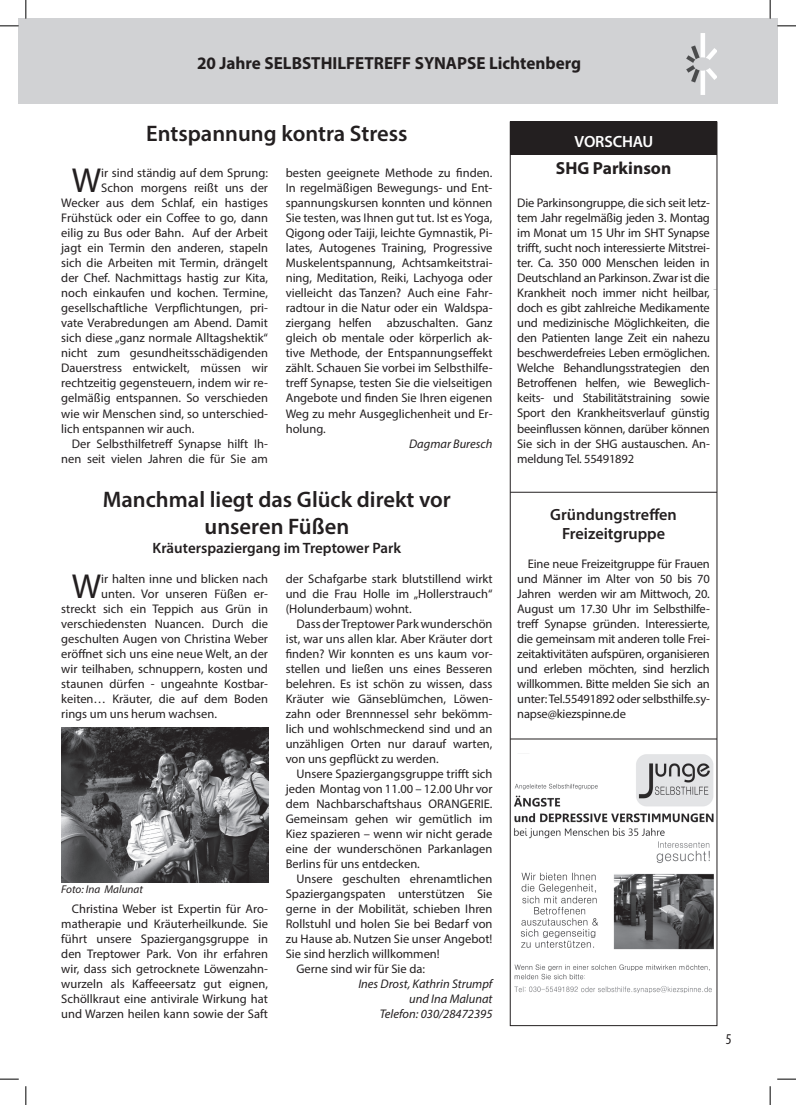
<style>
.page{position:relative;width:796px;height:1105px;background:#fff}
.page>*{position:absolute;margin:0;border:0;box-sizing:border-box;transform-origin:0 0}
.t1{font:34.75px "Myriad Pro";color:#231f20}
.t2{font:600 22.5px/27px "Myriad Pro";color:#231f20;text-align:center}
.t3{font:700 17.5px "Myriad Pro";color:#231f20}
.t4{font:600 16.25px/19.5px "Myriad Pro";color:#231f20;text-align:center}
.t5{font:600 16.25px "Myriad Pro";letter-spacing:-.01em;color:#fff}
.t6{font:600 15px "Myriad Pro";color:#231f20}
.t7{font:condensed 15px "Myriad Pro";color:#231f20}
.t8{font:12.5px/15px "Myriad Pro";color:#231f20;text-align:justify}
.t9{font:italic 12.5px/15px "Myriad Pro";color:#231f20;text-align:right}
.t10{font:italic 11.25px "Myriad Pro";color:#231f20}
</style>
<div class="page">
<div style="left:26px;top:19px;width:751px;height:85px;background:#d1d2d4"></div>
<div style="left:19px;top:19px;width:7px;height:85px;background:#d1d2d4"></div>
<img style="left:687px;top:34px;width:30px;height:60px">
<div style="left:510px;top:121px;width:207px;height:34px;background:#231f20"></div>
<hr style="left:510px;top:738px;width:207px;height:1px;background:#231f20">
<img style="left:61px;top:727px;width:207px;height:155px">
<img style="left:514px;top:754px;width:200px;height:239px">
<hr style="left:510px;top:492px;width:207px;height:1px;background:#231f20">
<div style="left:510px;top:122px;width:207px;height:903px;border:1px solid #231f20"></div>
<svg style="left:0;top:25px;width:19px;height:2px"></svg>
<svg style="left:777px;top:25px;width:19px;height:2px"></svg>
<svg style="left:0;top:1078px;width:19px;height:1px"></svg>
<svg style="left:777px;top:1078px;width:19px;height:1px"></svg>
<svg style="left:25px;top:0;width:2px;height:19px"></svg>
<svg style="left:25px;top:1086px;width:2px;height:18px"></svg>
<svg style="left:769px;top:0;width:2px;height:19px"></svg>
<svg style="left:769px;top:1086px;width:2px;height:18px"></svg>
<h3 class="t3" style="left:197px;top:52px;width:386px">20 Jahre SELBSTHILFETREFF SYNAPSE Lichtenberg</h3>
<h2 class="t2" style="left:146px;top:119px;width:263px">Entspannung kontra Stress</h2>
<h1 class="t1" style="left:72px;top:159px;width:31px">W</h1>
<p class="t8" style="left:101px;top:165px;width:168px">ir sind ständig auf dem Sprung:</p>
<p class="t8" style="left:101px;top:180px;width:168px">Schon morgens reißt uns der</p>
<p class="t8" style="left:61px;top:195px;width:208px">Wecker aus dem Schlaf, ein hastiges</p>
<p class="t8" style="left:61px;top:210px;width:208px">Frühstück oder ein Coffee to go, dann</p>
<p class="t8" style="left:61px;top:225px;width:208px">eilig zu Bus oder Bahn. Auf der Arbeit</p>
<p class="t8" style="left:61px;top:240px;width:208px">jagt ein Termin den anderen, stapeln</p>
<p class="t8" style="left:61px;top:255px;width:208px">sich die Arbeiten mit Termin, drängelt</p>
<p class="t8" style="left:61px;top:270px;width:208px">der Chef. Nachmittags hastig zur Kita,</p>
<p class="t8" style="left:61px;top:285px;width:208px">noch einkaufen und kochen. Termine,</p>
<p class="t8" style="left:61px;top:300px;width:208px">gesellschaftliche Verpflichtungen, pri-</p>
<p class="t8" style="left:61px;top:315px;width:208px">vate Verabredungen am Abend. Damit</p>
<p class="t8" style="left:61px;top:330px;width:208px">sich diese „ganz normale Alltagshektik“</p>
<p class="t8" style="left:61px;top:345px;width:208px">nicht zum gesundheitsschädigenden</p>
<p class="t8" style="left:61px;top:360px;width:208px">Dauerstress entwickelt, müssen wir</p>
<p class="t8" style="left:61px;top:375px;width:208px">rechtzeitig gegensteuern, indem wir re-</p>
<p class="t8" style="left:61px;top:390px;width:208px">gelmäßig entspannen. So verschieden</p>
<p class="t8" style="left:61px;top:405px;width:208px">wie wir Menschen sind, so unterschied-</p>
<p class="t8" style="left:61px;top:420px;width:135px">lich entspannen wir auch.</p>
<p class="t8" style="left:72px;top:435px;width:198px">Der Selbsthilfetreff Synapse hilft Ih-</p>
<p class="t8" style="left:61px;top:450px;width:208px">nen seit vielen Jahren die für Sie am</p>
<p class="t8" style="left:286px;top:165px;width:208px">besten geeignete Methode zu finden.<br>In regelmäßigen Bewegungs- und Ent&shy;spannungskursen konnten und können Sie testen, was Ihnen gut tut. Ist es Yoga, Qigong oder Taiji, leichte Gymnastik, Pi&shy;lates, Autogenes Training, Progressive Muskelentspannung, Achtsamkeitstrai&shy;ning, Meditation, Reiki, Lachyoga oder vielleicht das Tanzen? Auch eine Fahr&shy;radtour in die Natur oder ein Waldspa&shy;ziergang helfen abzuschalten. Ganz gleich ob mentale oder körperlich ak&shy;tive Methode, der Entspannungseffekt zählt. Schauen Sie vorbei im Selbsthilfe&shy;treff Synapse, testen Sie die vielseitigen Angebote und finden Sie Ihren eigenen Weg zu mehr Ausgeglichenheit und Er&shy;holung.</p>
<p class="t9" style="left:409px;top:435px;width:85px">Dagmar Buresch</p>
<h2 class="t2" style="left:103px;top:485px;width:350px">Manchmal liegt das Glück direkt vor unseren Füßen</h2>
<p class="t6" style="left:153px;top:538px;width:250px">Kräuterspaziergang im Treptower Park</p>
<h1 class="t1" style="left:72px;top:564px;width:31px">W</h1>
<p class="t8" style="left:101px;top:570px;width:168px">ir halten inne und blicken nach</p>
<p class="t8" style="left:101px;top:585px;width:168px">unten. Vor unseren Füßen er-</p>
<p class="t8" style="left:61px;top:600px;width:208px">streckt sich ein Teppich aus Grün in</p>
<p class="t8" style="left:61px;top:615px;width:208px">verschiedensten Nuancen. Durch die</p>
<p class="t8" style="left:61px;top:630px;width:208px">geschulten Augen von Christina Weber</p>
<p class="t8" style="left:61px;top:645px;width:208px">eröffnet sich uns eine neue Welt, an der</p>
<p class="t8" style="left:61px;top:660px;width:208px">wir teilhaben, schnuppern, kosten und</p>
<p class="t8" style="left:61px;top:675px;width:208px">staunen dürfen - ungeahnte Kostbar-</p>
<p class="t8" style="left:61px;top:690px;width:208px">keiten… Kräuter, die auf dem Boden</p>
<p class="t8" style="left:61px;top:705px;width:157px">rings um uns herum wachsen.</p>
<p class="t10" style="left:61px;top:881px;width:83px">Foto: Ina Malunat</p>
<p class="t8" style="left:61px;top:900px;width:208px;text-indent:11px">Christina Weber ist Expertin für Aro&shy;matherapie und Kräuterheilkunde. Sie führt unsere Spaziergangsgruppe in den Treptower Park. Von ihr erfahren wir, dass sich getrocknete Löwenzahn&shy;wurzeln als Kaffeeersatz gut eignen, Schöllkraut eine antivirale Wirkung hat und Warzen heilen kann sowie der Saft</p>
<p class="t8" style="left:286px;top:570px;width:208px">der Schafgarbe stark blutstillend wirkt und die Frau Holle im „Hollerstrauch“ (Holunderbaum) wohnt.</p>
<p class="t8" style="left:286px;top:615px;width:208px;text-indent:11px">Dass der Treptower Park wunderschön ist, war uns allen klar. Aber Kräuter dort finden? Wir konnten es uns kaum vor&shy;stellen und ließen uns eines Besseren belehren. Es ist schön zu wissen, dass Kräuter wie Gänseblümchen, Löwen&shy;zahn oder Brennnessel sehr bekömm&shy;lich und wohlschmeckend sind und an unzähligen Orten nur darauf warten, von uns gepflückt zu werden.</p>
<p class="t8" style="left:286px;top:765px;width:208px;text-indent:11px">Unsere Spaziergangsgruppe trifft sich jeden Montag von 11.00 – 12.00 Uhr vor dem Nachbarschaftshaus ORANGERIE.<br>Gemeinsam gehen wir gemütlich im Kiez spazieren – wenn wir nicht gerade eine der wunderschönen Parkanlagen Berlins für uns entdecken.</p>
<p class="t8" style="left:296px;top:870px;width:198px">Unsere geschulten ehrenamtlichen</p>
<p class="t8" style="left:286px;top:885px;width:208px">Spaziergangspaten unterstützen Sie</p>
<p class="t8" style="left:286px;top:900px;width:208px">gerne in der Mobilität, schieben Ihren</p>
<p class="t8" style="left:286px;top:915px;width:208px">Rollstuhl und holen Sie bei Bedarf von</p>
<p class="t8" style="left:286px;top:930px;width:208px">zu Hause ab. Nutzen Sie unser Angebot!</p>
<p class="t8" style="left:286px;top:945px;width:155px">Sie sind herzlich willkommen!</p>
<p class="t8" style="left:296px;top:960px;width:130px">Gerne sind wir für Sie da:</p>
<p class="t9" style="left:358px;top:975px;width:136px">Ines Drost, Kathrin Strumpf und Ina Malunat<br>Telefon: 030/28472395</p>
<h3 class="t5" style="left:574px;top:131px;width:80px">VORSCHAU</h3>
<h3 class="t3" style="left:556px;top:156px;width:117px">SHG Parkinson</h3>
<p class="t8" style="left:517px;top:195px;width:194px">Die Parkinsongruppe, die sich seit letz&shy;tem Jahr regelmäßig jeden 3. Montag im Monat um 15 Uhr im SHT Synapse trifft, sucht noch interessierte Mitstrei&shy;ter. Ca. 350 000 Menschen leiden in Deutschland an Parkinson. Zwar ist die Krankheit noch immer nicht heilbar, doch es gibt zahlreiche Medikamente und medizinische Möglichkeiten, die den Patienten lange Zeit ein nahezu beschwerdefreies Leben ermöglichen.<br>Welche Behandlungsstrategien den Betroffenen helfen, wie Beweglich&shy;keits- und Stabilitätstraining sowie Sport den Krankheitsverlauf günstig beeinflussen können, darüber können Sie sich in der SHG austauschen. An&shy;meldung Tel. 55491892</p>
<h3 class="t4" style="left:550px;top:504px;width:128px">Gründungstreffen<br>Freizeitgruppe</h3>
<p class="t8" style="left:517px;top:555px;width:194px;text-indent:11px">Eine neue Freizeitgruppe für Frauen und Männer im Alter von 50 bis 70<br>Jahren werden wir am Mittwoch, 20.<br>August um 17.30 Uhr im Selbsthilfe&shy;treff Synapse gründen. Interessierte, die gemeinsam mit anderen tolle Frei&shy;zeitaktivitäten aufspüren, organisieren und erleben möchten, sind herzlich willkommen. Bitte melden Sie sich an unter: Tel.55491892 oder selbsthilfe.sy&shy;napse@kiezspinne.de</p>
<p class="t7" style="left:726px;top:1029px;width:7px">5</p>
</div>
